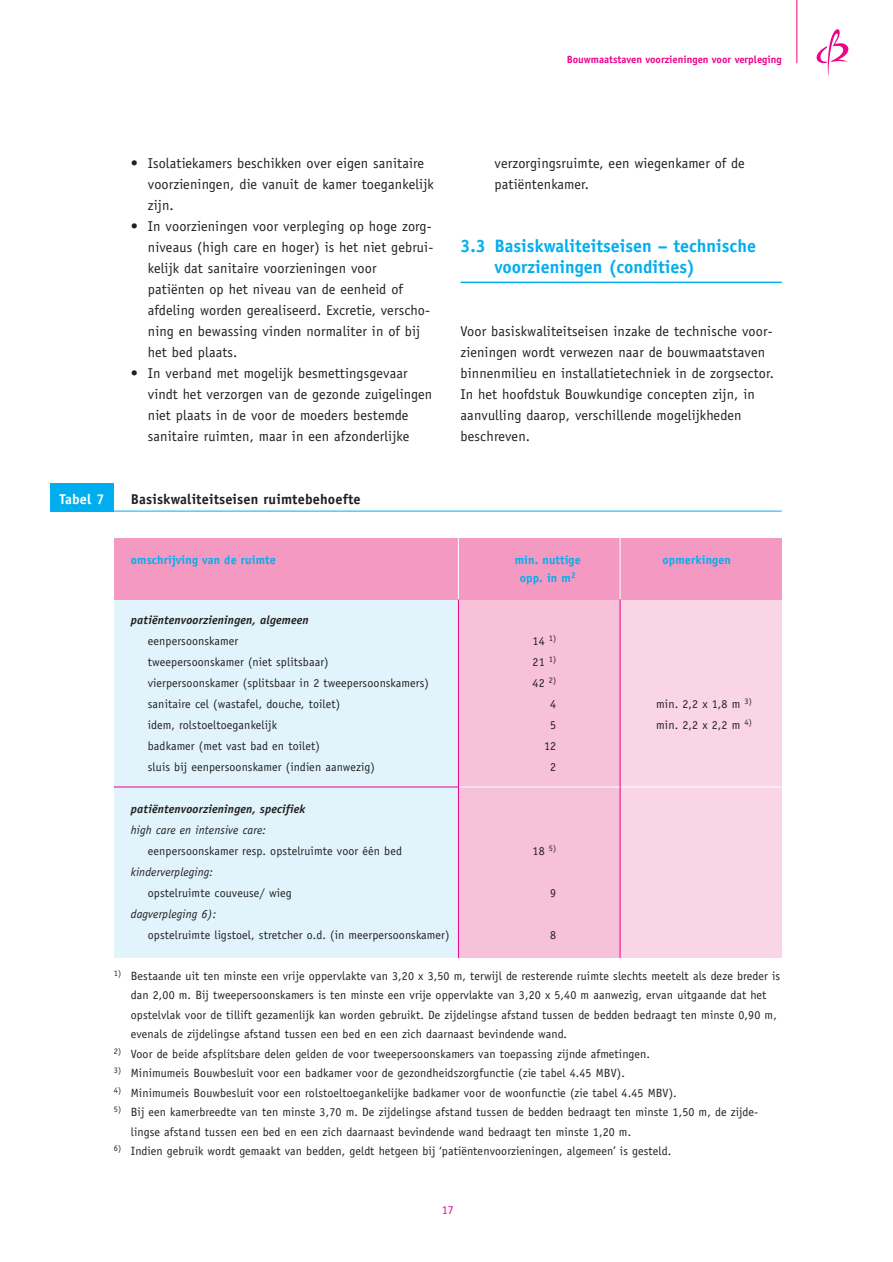
<style>
.page{position:relative;width:893px;height:1262px;background:#fff}
.page>*{position:absolute;margin:0;border:0;box-sizing:border-box;transform-origin:0 0}
.t1{font:700 18px/21px "Officina Sans";color:#00aeef}
.t2{font:14.25px/21px "Officina Sans";letter-spacing:.01em;color:#231f20}
.t3{font:700 14.25px "Officina Sans";letter-spacing:.01em;color:#231f20}
.t4{font:700 14.25px "Officina Sans";letter-spacing:.01em;color:#fff}
.t5{font:12px/19.5px "Officina Sans";letter-spacing:.01em;color:#231f20}
.t6{font:italic 700 12px "Officina Sans";letter-spacing:.01em;color:#231f20}
.t7{font:italic 12px "Officina Sans";letter-spacing:.01em;color:#231f20}
.t8{font:700 12px "Officina Sans";letter-spacing:.01em;color:#00aeef}
.t9{font:12px "Officina Sans";color:#ed028c}
.t10{font:700 10.5px "Officina Sans";color:#ed028c}
</style>
<div class="page">
<hr style="left:796px;top:0;width:1px;height:63px;background:#ed028c">
<hr style="left:460px;top:282px;width:321px;height:1px;background:#00aeef">
<svg style="left:816px;top:29px;width:32px;height:46px"></svg>
<div style="left:114px;top:565px;width:667px;height:392px;background:#e1f4fc"></div>
<div style="left:620px;top:565px;width:161px;height:392px;background:#fad5e5"></div>
<div style="left:458px;top:565px;width:162px;height:392px;background:#f7c1d9"></div>
<div style="left:114px;top:538px;width:667px;height:61px;background:#f499c2"></div>
<hr style="left:114px;top:786px;width:344px;height:1px;background:#ed028c">
<hr style="left:458px;top:786px;width:323px;height:1px;background:#fff">
<hr style="left:458px;top:599px;width:1px;height:358px;background:#ed028c">
<hr style="left:619px;top:599px;width:1px;height:358px;background:#ed028c">
<hr style="left:458px;top:538px;width:1px;height:61px;background:#fff">
<hr style="left:619px;top:538px;width:1px;height:61px;background:#fff">
<div style="left:50px;top:483px;width:64px;height:28px;background:#00aeef"></div>
<hr style="left:50px;top:510px;width:731px;height:1px;background:#00aeef">
<p class="t10" style="left:567px;top:55px;width:216px">Bouwmaatstaven voorzieningen voor verpleging</p>
<p class="t2" style="left:148px;top:154px;width:287px;text-indent:-17px">• Isolatiekamers beschikken over eigen sanitaire voorzieningen, die vanuit de kamer toegankelijk zijn.</p>
<p class="t2" style="left:148px;top:217px;width:287px;text-indent:-17px">• In voorzieningen voor verpleging op hoge zorg&shy;niveaus (high care en hoger) is het niet gebrui&shy;kelijk dat sanitaire voorzieningen voor patiënten op het niveau van de eenheid of afdeling worden gerealiseerd. Excretie, verscho&shy;ning en bewassing vinden normaliter in of bij het bed plaats.</p>
<p class="t2" style="left:148px;top:364px;width:286px;text-indent:-17px">• In verband met mogelijk besmettingsgevaar vindt het verzorgen van de gezonde zuigelingen niet plaats in de voor de moeders bestemde sanitaire ruimten, maar in een afzonderlijke</p>
<p class="t4" style="left:59px;top:494px;width:46px">Tabel 7</p>
<p class="t3" style="left:131px;top:494px;width:231px">Basiskwaliteitseisen ruimtebehoefte</p>
<p class="t2" style="left:494px;top:154px;width:252px">verzorgingsruimte, een wiegenkamer of de patiëntenkamer.</p>
<h1 class="t1" style="left:494px;top:237px;width:263px;text-indent:-34px">3.3 Basiskwaliteitseisen – technische voorzieningen (condities)</h1>
<p class="t2" style="left:460px;top:322px;width:315px">Voor basiskwaliteitseisen inzake de technische voor&shy;zieningen wordt verwezen naar de bouwmaatstaven binnenmilieu en installatietechniek in de zorgsector.<br>In het hoofdstuk Bouwkundige concepten zijn, in aanvulling daarop, verschillende mogelijkheden beschreven.</p>
<p class="t8" style="left:131px;top:555px;width:146px">omschrijving van de ruimte</p>
<p class="t8" style="left:514px;top:555px;width:68px">min. nuttige</p>
<p class="t8" style="left:662px;top:555px;width:70px">opmerkingen</p>
<p class="t8" style="left:520px;top:573px;width:57px">opp. in m<sup>2</sup></p>
<p class="t6" style="left:131px;top:615px;width:179px">patiëntenvoorzieningen, algemeen</p>
<p class="t5" style="left:148px;top:632px;width:92px">eenpersoonskamer</p>
<p class="t5" style="left:532px;top:632px;width:25px">14 <sup>1)</sup></p>
<p class="t5" style="left:148px;top:653px;width:182px">tweepersoonskamer (niet splitsbaar)</p>
<p class="t5" style="left:532px;top:653px;width:25px">21 <sup>1)</sup></p>
<p class="t5" style="left:148px;top:674px;width:282px">vierpersoonskamer (splitsbaar in 2 tweepersoonskamers)</p>
<p class="t5" style="left:532px;top:674px;width:25px">42 <sup>2)</sup></p>
<p class="t5" style="left:148px;top:695px;width:194px">sanitaire cel (wastafel, douche, toilet)</p>
<p class="t5" style="left:550px;top:695px;width:7px">4</p>
<p class="t5" style="left:656px;top:695px;width:97px">min. 2,2 x 1,8 m <sup>3)</sup></p>
<p class="t5" style="left:148px;top:716px;width:131px">idem, rolstoeltoegankelijk</p>
<p class="t5" style="left:550px;top:716px;width:7px">5</p>
<p class="t5" style="left:656px;top:716px;width:97px">min. 2,2 x 2,2 m <sup>4)</sup></p>
<p class="t5" style="left:148px;top:737px;width:174px">badkamer (met vast bad en toilet)</p>
<p class="t5" style="left:544px;top:737px;width:14px">12</p>
<p class="t5" style="left:148px;top:758px;width:229px">sluis bij eenpersoonskamer (indien aanwezig)</p>
<p class="t5" style="left:550px;top:758px;width:7px">2</p>
<p class="t6" style="left:131px;top:804px;width:176px">patiëntenvoorzieningen, specifiek</p>
<p class="t7" style="left:131px;top:825px;width:137px">high care en intensive care:</p>
<p class="t5" style="left:148px;top:842px;width:256px">eenpersoonskamer resp. opstelruimte voor één bed</p>
<p class="t5" style="left:532px;top:842px;width:25px">18 <sup>5)</sup></p>
<p class="t7" style="left:131px;top:867px;width:84px">kinderverpleging:</p>
<p class="t5" style="left:148px;top:884px;width:145px">opstelruimte couveuse/ wieg</p>
<p class="t5" style="left:550px;top:884px;width:7px">9</p>
<p class="t7" style="left:131px;top:909px;width:87px">dagverpleging 6):</p>
<p class="t5" style="left:148px;top:926px;width:303px">opstelruimte ligstoel, stretcher o.d. (in meerpersoonskamer)</p>
<p class="t5" style="left:550px;top:926px;width:7px">8</p>
<p class="t5" style="left:131px;top:967px;width:650px;text-indent:-17px"><sup>1)</sup> Bestaande uit ten minste een vrije oppervlakte van 3,20 x 3,50 m, terwijl de resterende ruimte slechts meetelt als deze breder is dan 2,00 m. Bij tweepersoonskamers is ten minste een vrije oppervlakte van 3,20 x 5,40 m aanwezig, ervan uitgaande dat het opstelvlak voor de tillift gezamenlijk kan worden gebruikt. De zijdelingse afstand tussen de bedden bedraagt ten minste 0,90 m, evenals de zijdelingse afstand tussen een bed en een zich daarnaast bevindende wand.</p>
<p class="t5" style="left:114px;top:1045px;width:537px"><sup>2)</sup> Voor de beide afsplitsbare delen gelden de voor tweepersoonskamers van toepassing zijnde afmetingen.</p>
<p class="t5" style="left:114px;top:1064px;width:512px"><sup>3)</sup> Minimumeis Bouwbesluit voor een badkamer voor de gezondheidszorgfunctie (zie tabel 4.45 MBV).</p>
<p class="t5" style="left:114px;top:1084px;width:564px"><sup>4)</sup> Minimumeis Bouwbesluit voor een rolstoeltoegankelijke badkamer voor de woonfunctie (zie tabel 4.45 MBV).</p>
<p class="t5" style="left:131px;top:1103px;width:629px;text-indent:-17px"><sup>5)</sup> Bij een kamerbreedte van ten minste 3,70 m. De zijdelingse afstand tussen de bedden bedraagt ten minste 1,50 m, de zijde&shy;lingse afstand tussen een bed en een zich daarnaast bevindende wand bedraagt ten minste 1,20 m.</p>
<p class="t5" style="left:114px;top:1142px;width:559px"><sup>6)</sup> Indien gebruik wordt gemaakt van bedden, geldt hetgeen bij ‘patiëntenvoorzieningen, algemeen’ is gesteld.</p>
<p class="t9" style="left:442px;top:1205px;width:13px">17</p>
</div>
